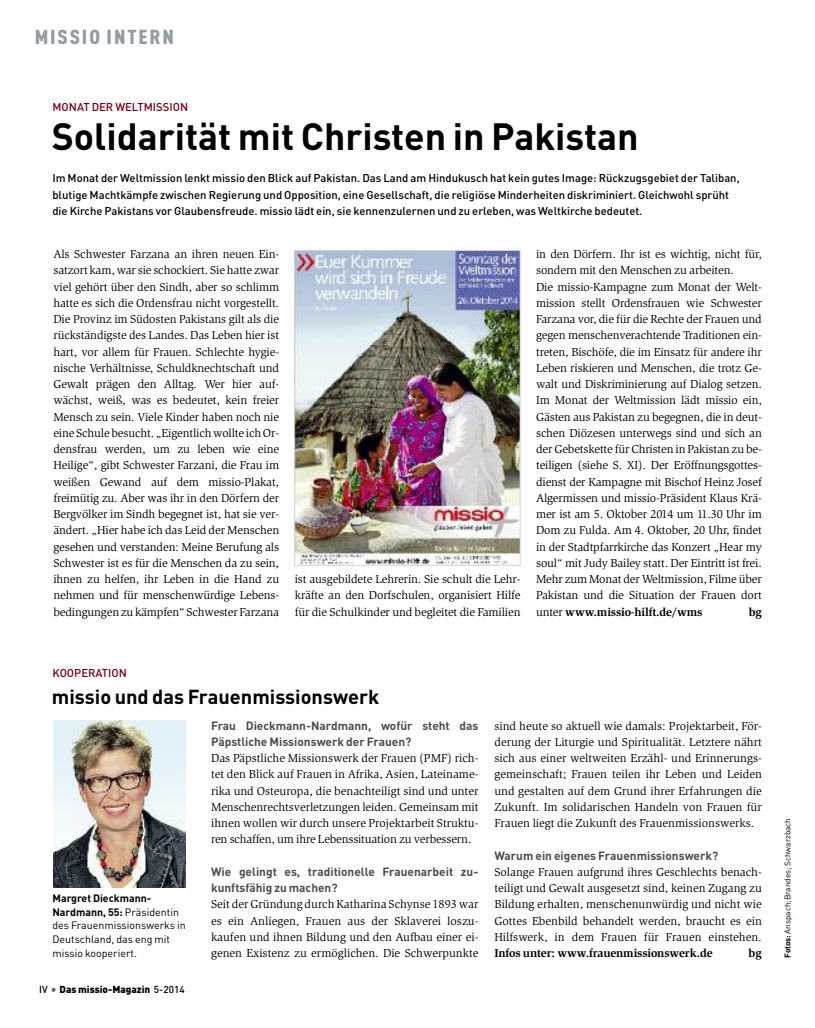
<style>
.page{position:relative;width:815px;height:1028px;background:#fff}
.page>*{position:absolute;margin:0;border:0;box-sizing:border-box;transform-origin:0 0}
.t1{font:700 37.5px "DIN Pro";color:#000}
.t2{font:700 20px "DIN Pro";color:#000}
.t3{font:900 20px "DIN Cond";letter-spacing:.085em;color:#949da1;scale:1.1 1}
.t4{font:11.88px/16.2px "Slimbach Std";letter-spacing:-.015em;color:#000;text-align:justify}
.t5{font:700 11.88px/16.2px "DIN Pro";color:#4d4d4d}
.t6{font:700 11.88px "Slimbach Std";letter-spacing:-.015em;color:#000}
.t7{font:500 11.25px/16.2px "DIN Pro";color:#000}
.t8{font:500 11.25px "DIN Pro";color:#720016}
.t9{font:10.62px/13.8px "DIN Pro";color:#000}
.t10{font:900 10px "DIN Pro";color:#000}
.t11{font:8.12px "DIN Pro";color:#000}
.s1{font-weight:700}
.s2{font-weight:500}
.s3{font-weight:500;font-size:12.5px;color:#666}
</style>
<div class="page">
<img style="left:296px;top:252px;width:222px;height:311px">
<div style="left:294px;top:250px;width:226px;height:315px;border:1px solid #d2d5cd"></div>
<img style="left:53px;top:721px;width:132px;height:167px">
<h2 class="t3" style="left:35px;top:24px;width:128px">MISSIO INTERN</h2>
<p class="t8" style="left:53px;top:100px;width:137px">MONAT DER WELTMISSION</p>
<h1 class="t1" style="left:52px;top:115px;width:588px">Solidarität mit Christen in Pakistan</h1>
<p class="t7" style="left:52px;top:170px;width:689px">Im Monat der Weltmission lenkt missio den Blick auf Pakistan. Das Land am Hindukusch hat kein gutes Image: Rückzugsgebiet der Taliban, blutige Machtkämpfe zwischen Regierung und Opposition, eine Gesellschaft, die religiöse Minderheiten diskriminiert. Gleichwohl sprüht die Kirche Pakistans vor Glaubensfreude. missio lädt ein, sie kennenzulernen und zu erleben, was Weltkirche bedeutet.</p>
<p class="t4" style="left:53px;top:247px;width:227px">Als Schwester Farzana an ihren neuen Ein&shy;satzort kam, war sie schockiert. Sie hatte zwar viel gehört über den Sindh, aber so schlimm hatte es sich die Ordensfrau nicht vorgestellt.<br>Die Provinz im Südosten Pakistans gilt als die rückständigste des Landes. Das Leben hier ist hart, vor allem für Frauen. Schlechte hygie&shy;nische Verhältnisse, Schuldknechtschaft und Gewalt prägen den Alltag. Wer hier auf&shy;wächst, weiß, was es bedeutet, kein freier Mensch zu sein. Viele Kinder haben noch nie eine Schulebesucht. „Eigentlichwollte ichOr&shy;densfrau werden, um zu leben wie eine Heilige“, gibt Schwester Farzani, die Frau im weißen Gewand auf dem missio-Plakat, freimütig zu. Aber was ihr in den Dörfern der Bergvölker im Sindh begegnet ist, hat sie ver&shy;ändert. „Hier habe ich das Leid der Menschen gesehen und verstanden: Meine Berufung als Schwester ist es für die Menschen da zu sein, ihnen zu helfen, ihr Leben in die Hand zu nehmen und für menschenwürdige Lebens&shy;bedingungenzukämpfen“ Schwester Farzana</p>
<p class="t4" style="left:536px;top:247px;width:227px;text-align:left">in den Dörfern. Ihr ist es wichtig, nicht für, sondern mit den Menschen zu arbeiten.<br>Die missio-Kampagne zum Monat der Welt&shy;mission stellt Ordensfrauen wie Schwester Farzana vor, die für die Rechte der Frauen und gegen menschenverachtende Traditionen ein&shy;treten, Bischöfe, die im Einsatz für andere ihr Leben riskieren und Menschen, die trotz Ge&shy;walt und Diskriminierung auf Dialog setzen.<br>Im Monat der Weltmission lädt missio ein, Gästen aus Pakistan zu begegnen, die in deut&shy;schen Diözesen unterwegs sind und sich an der Gebetskette für Christen in Pakistan zu be&shy;teiligen (siehe S. XI). Der Eröffnungsgottes&shy;dienst der Kampagne mit Bischof Heinz Josef Algermissen und missio-Präsident Klaus Krä&shy;mer ist am 5. Oktober 2014 um 11.30 Uhr im Dom zu Fulda. Am 4. Oktober, 20 Uhr, findet in der Stadtpfarrkirche das Konzert „Hear my soul“ mit Judy Bailey statt. Der Eintritt ist frei.<br>Mehr zum Monat der Weltmission, Filme über Pakistan und die Situation der Frauen dort unter <span class="s1">www.missio-hilft.de/wms</span></p>
<p class="t4" style="left:295px;top:572px;width:227px">ist ausgebildete Lehrerin. Sie schult die Lehr&shy;kräfte an den Dorfschulen, organisiert Hilfe für die Schulkinder und begleitet die Familien</p>
<p class="t6" style="left:749px;top:607px;width:15px">bg</p>
<p class="t8" style="left:52px;top:667px;width:76px">KOOPERATION</p>
<h2 class="t2" style="left:52px;top:685px;width:329px">missio und das Frauenmissionswerk</h2>
<p class="t9" style="left:52px;top:891px;width:135px"><span class="s1">Margret Dieckmann-<br>Nardmann, 55:</span> Präsidentin des Frauenmissionswerks in<br>Deutschland, das eng mit missio kooperiert.</p>
<p class="t10" style="left:39px;top:983px;width:147px"><span class="s2">IV</span> <span class="s3">•</span> Das missio-Magazin <span class="s2">5-2014</span></p>
<p class="t5" style="left:211px;top:717px;width:269px">Frau Dieckmann-Nardmann, wofür steht das<br>Päpstliche Missionswerk der Frauen?</p>
<p class="t4" style="left:211px;top:750px;width:269px">Das Päpstliche Missionswerk der Frauen (PMF) rich&shy;tet den Blick auf Frauen in Afrika, Asien, Lateiname&shy;rika und Osteuropa, die benachteiligt sind und unter Menschenrechtsverletzungen leiden. Gemeinsam mit ihnen wollen wir durch unsere Projektarbeit Struktu&shy;ren schaffen, um ihre Lebenssituation zu verbessern.</p>
<p class="t5" style="left:211px;top:863px;width:269px">Wie gelingt es, traditionelle Frauenarbeit zu&shy;kunftsfähig zu machen?</p>
<p class="t4" style="left:211px;top:897px;width:269px">Seit der Gründung durch Katharina Schynse 1893 war es ein Anliegen, Frauen aus der Sklaverei loszu&shy;kaufen und ihnen Bildung und den Aufbau einer ei&shy;genen Existenz zu ermöglichen. Die Schwerpunkte</p>
<p class="t4" style="left:494px;top:718px;width:269px">sind heute so aktuell wie damals: Projektarbeit, För&shy;derung der Liturgie und Spiritualität. Letztere nährt sich aus einer weltweiten Erzähl- und Erinnerungs&shy;gemeinschaft; Frauen teilen ihr Leben und Leiden und gestalten auf dem Grund ihrer Erfahrungen die Zukunft. Im solidarischen Handeln von Frauen für Frauen liegt die Zukunft des Frauenmissionswerks.</p>
<p class="t5" style="left:494px;top:847px;width:225px">Warum ein eigenes Frauenmissionswerk?</p>
<p class="t4" style="left:494px;top:864px;width:269px">Solange Frauen aufgrund ihres Geschlechts benach&shy;teiligt und Gewalt ausgesetzt sind, keinen Zugang zu Bildung erhalten, menschenunwürdig und nicht wie Gottes Ebenbild behandelt werden, braucht es ein Hilfswerk, in dem Frauen für Frauen einstehen.</p>
<p class="t6" style="left:494px;top:948px;width:220px">Infos unter: www.frauenmissionswerk.de</p>
<p class="t6" style="left:749px;top:948px;width:15px">bg</p>
<p class="t11" style="left:783px;top:957px;width:141px;rotate:-90deg"><span class="s1">Fotos:</span> Anspach;Brandes; Schwarzbach</p>
</div>
